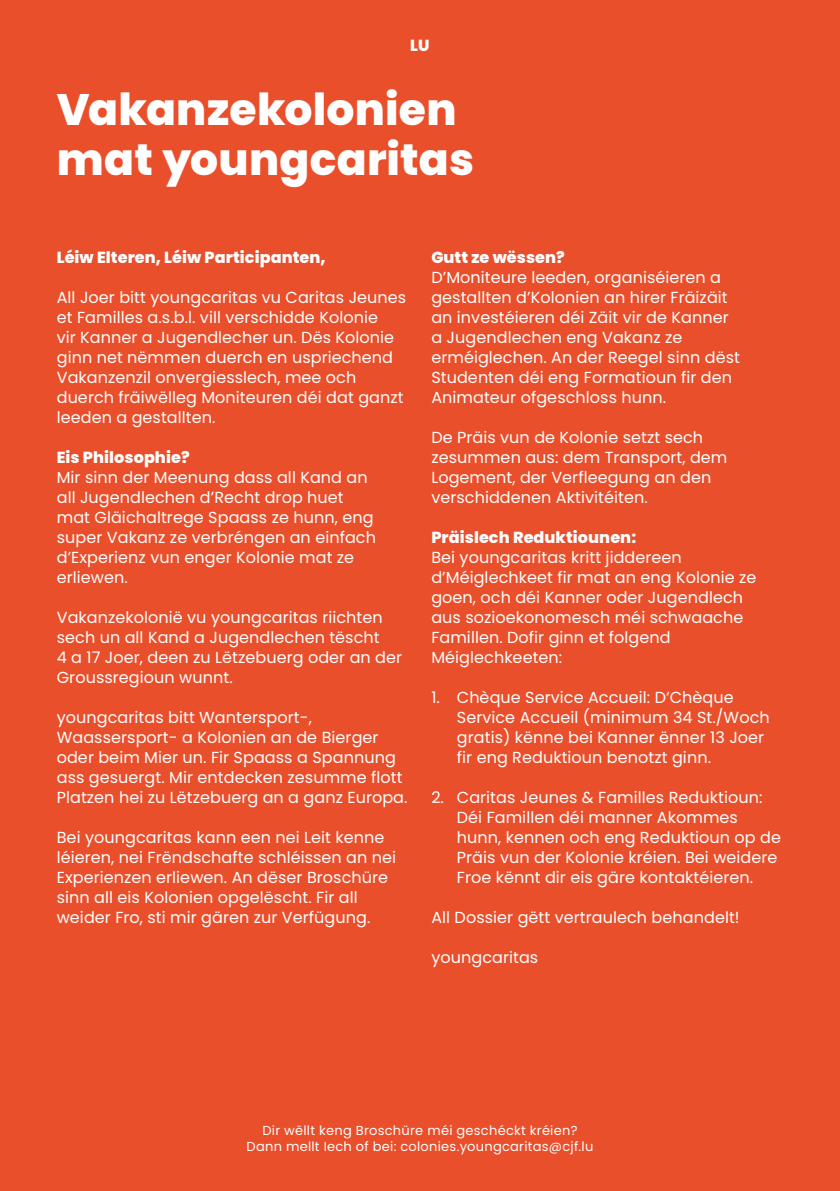
<style>
.page{position:relative;width:840px;height:1191px;background:#fff}
.page>*{position:absolute;margin:0;border:0;box-sizing:border-box;transform-origin:0 0}
.t1{font:800 44px/50px "Poppins";letter-spacing:.005em;color:#fff}
.t2{font:16px/20px "Poppins";letter-spacing:.005em;color:#fff}
.t3{font:800 16px "Poppins";letter-spacing:.005em;color:#fff}
.t4{font:13px/16px "Poppins";letter-spacing:.02em;color:#fff;text-align:center}
</style>
<div class="page">
<div style="left:0;top:0;width:839px;height:1191px;background:#e94f2b"></div>
<p class="t3" style="left:410px;top:36px;width:21px">LU</p>
<h1 class="t1" style="left:57px;top:84px;width:418px">Vakanzekolonien mat youngcaritas</h1>
<p class="t3" style="left:57px;top:248px;width:270px">Léiw Elteren, Léiw Participanten,</p>
<p class="t2" style="left:57px;top:287px;width:351px">All Joer bitt youngcaritas vu Caritas Jeunes et Familles a.s.b.l. vill verschidde Kolonie<br>vir Kanner a Jugendlecher un. Dës Kolonie ginn net nëmmen duerch en uspriechend Vakanzenzil onvergiesslech, mee och duerch fräiwëlleg Moniteuren déi dat ganzt leeden a gestallten.</p>
<p class="t3" style="left:57px;top:448px;width:134px">Eis Philosophie?</p>
<p class="t2" style="left:57px;top:467px;width:320px">Mir sinn der Meenung dass all Kand an all Jugendlechen d’Recht drop huet mat Gläichaltrege Spaass ze hunn, eng super Vakanz ze verbréngen an einfach d’Experienz vun enger Kolonie mat ze erliewen.</p>
<p class="t2" style="left:57px;top:607px;width:347px">Vakanzekolonië vu youngcaritas riichten sech un all Kand a Jugendlechen tëscht<br>4 a 17 Joer, deen zu Lëtzebuerg oder an der Groussregioun wunnt.</p>
<p class="t2" style="left:57px;top:707px;width:352px">youngcaritas bitt Wantersport-, Waassersport- a Kolonien an de Bierger oder beim Mier un. Fir Spaass a Spannung ass gesuergt. Mir entdecken zesumme flott Platzen hei zu Lëtzebuerg an a ganz Europa.</p>
<p class="t2" style="left:57px;top:827px;width:341px">Bei youngcaritas kann een nei Leit kenne léieren, nei Frëndschafte schléissen an nei Experienzen erliewen. An dëser Broschüre sinn all eis Kolonien opgelëscht. Fir all weider Fro, sti mir gären zur Verfügung.</p>
<p class="t3" style="left:431px;top:248px;width:135px">Gutt ze wëssen?</p>
<p class="t2" style="left:431px;top:267px;width:310px">D’Moniteure leeden, organiséieren a gestallten d’Kolonien an hirer Fräizäit an investéieren déi Zäit vir de Kanner a Jugendlechen eng Vakanz ze erméiglechen. An der Reegel sinn dëst Studenten déi eng Formatioun fir den Animateur ofgeschloss hunn.</p>
<p class="t2" style="left:431px;top:427px;width:297px">De Präis vun de Kolonie setzt sech zesummen aus: dem Transport, dem<br>Logement, der Verfleegung an den verschiddenen Aktivitéiten.</p>
<p class="t3" style="left:431px;top:528px;width:206px">Präislech Reduktiounen:</p>
<p class="t2" style="left:431px;top:547px;width:326px">Bei youngcaritas kritt jiddereen d’Méiglechkeet fir mat an eng Kolonie ze goen, och déi Kanner oder Jugendlech aus sozioekonomesch méi schwaache<br>Famillen. Dofir ginn et folgend<br>Méiglechkeeten:</p>
<p class="t2" style="left:456px;top:687px;width:314px;text-indent:-26px">1. Chèque Service Accueil: D‘Chèque Service Accueil (minimum 34 St./Woch gratis) kënne bei Kanner ënner 13 Joer fir eng Reduktioun benotzt ginn.</p>
<p class="t2" style="left:456px;top:787px;width:325px;text-indent:-26px">2. Caritas Jeunes &amp; Familles Reduktioun:<br>Déi Famillen déi manner Akommes hunn, kennen och eng Reduktioun op de Präis vun der Kolonie kréien. Bei weidere Froe kënnt dir eis gäre kontaktéieren.</p>
<p class="t2" style="left:431px;top:907px;width:310px">All Dossier gëtt vertraulech behandelt!</p>
<p class="t2" style="left:431px;top:947px;width:108px">youngcaritas</p>
<p class="t4" style="left:246px;top:1122px;width:348px">Dir wëllt keng Broschüre méi geschéckt kréien?<br>Dann mellt Iech of bei: colonies.youngcaritas@cjf.lu</p>
</div>
